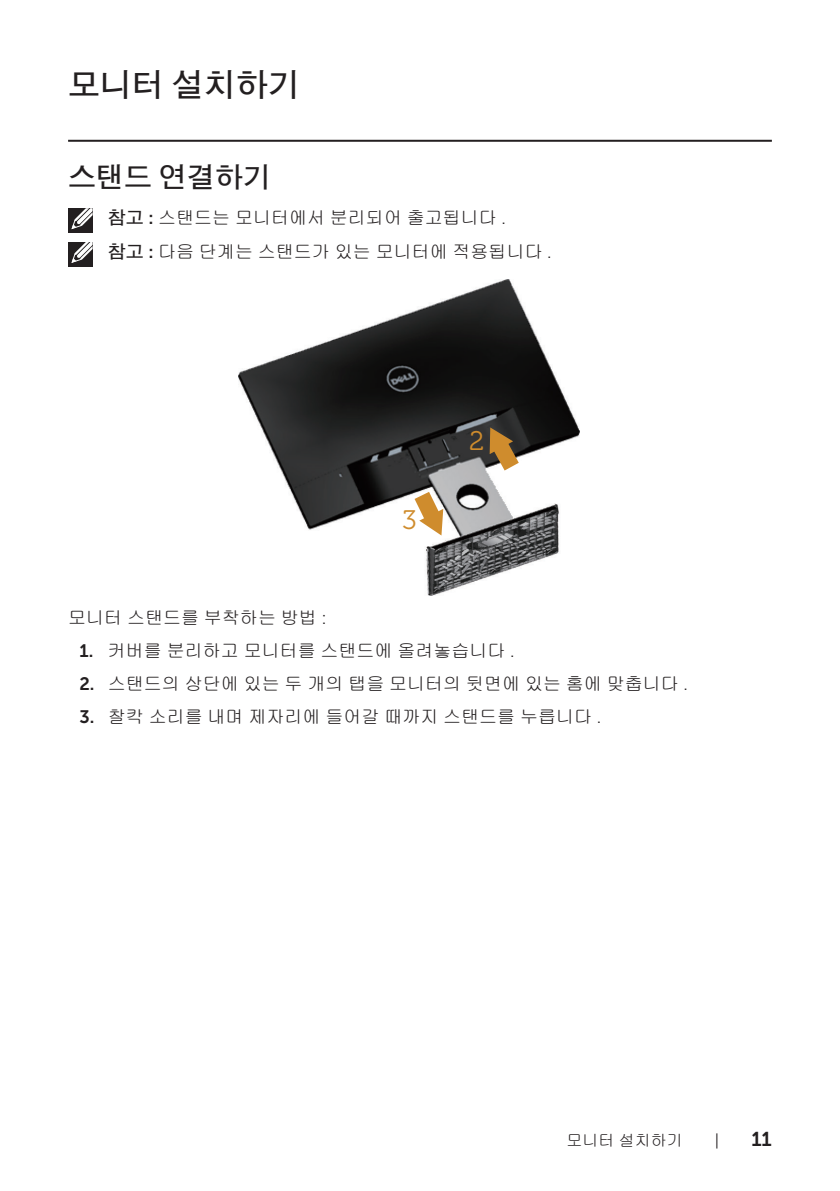
<style>
.page{position:relative;width:840px;height:1191px;background:#fff}
.page>*{position:absolute;margin:0;border:0;box-sizing:border-box;transform-origin:0 0}
.Head_1{font:700 32px "HY Go Thic";color:#231f20}
.Head_2{font:700 28px "HY Go Thic";color:#231f20}
.t1{font:26.8px "Museo For Dell 300";color:#cf8c2d}
.t2{font:20px "Museo Sans For Dell 700";color:#231f20}
.text{font:18px "Gulim";color:#231f20}
.t3{font:16px "Gulim";color:#231f20}
.t4{font:16px "Museo Sans For Dell 300";color:#231f20}
.s1{font-family:"HY Go Thic";font-weight:700}
.s2{font-family:"Museo Sans For Dell 700"}
.s3{font-family:"Museo Sans For Dell 300"}
</style>
<div class="page">
<hr style="left:68px;top:140px;width:703px;height:2px;background:#231f20">
<div style="left:68px;top:208px;width:24px;height:25px;background:#231f20"></div>
<svg style="left:71px;top:208px;width:22px;height:22px"></svg>
<div style="left:68px;top:242px;width:24px;height:24px;background:#231f20"></div>
<svg style="left:71px;top:242px;width:22px;height:22px"></svg>
<img style="left:238px;top:280px;width:340px;height:315px">
<svg style="left:400px;top:474px;width:54px;height:66px"></svg>
<svg style="left:477px;top:422px;width:56px;height:66px"></svg>
<p class="Head_1" style="left:68px;top:68px;width:233px">모니터 설치하기</p>
<p class="Head_2" style="left:68px;top:163px;width:204px">스탠드 연결하기</p>
<p class="text" style="left:108px;top:209px;width:399px"><span class="s1">참고</span> <span class="s2">:</span> 스탠드는 모니터에서 분리되어 출고됩니다 <span class="s3">.</span></p>
<p class="text" style="left:108px;top:243px;width:445px"><span class="s1">참고</span> <span class="s2">:</span> 다음 단계는 스탠드가 있는 모니터에 적용됩니다 <span class="s3">.</span></p>
<p class="t1" style="left:402px;top:505px;width:16px">3</p>
<p class="t1" style="left:469px;top:426px;width:17px">2</p>
<p class="text" style="left:68px;top:608px;width:260px">모니터 스탠드를 부착하는 방법 <span class="s3">:</span></p>
<p class="text" style="left:79px;top:641px;width:436px"><span class="s2">1.</span> 커버를 분리하고 모니터를 스탠드에 올려놓습니다 <span class="s3">.</span></p>
<p class="text" style="left:79px;top:674px;width:609px"><span class="s2">2.</span> 스탠드의 상단에 있는 두 개의 탭을 모니터의 뒷면에 있는 홈에 맞춥니다 <span class="s3">.</span></p>
<p class="text" style="left:79px;top:707px;width:523px"><span class="s2">3.</span> 찰칵 소리를 내며 제자리에 들어갈 때까지 스탠드를 누릅니다 <span class="s3">.</span></p>
<p class="t3" style="left:566px;top:1132px;width:118px">모니터 설치하기</p>
<p class="t4" style="left:714px;top:1131px;width:6px">|</p>
<p class="t2" style="left:751px;top:1127px;width:22px">11</p>
</div>
